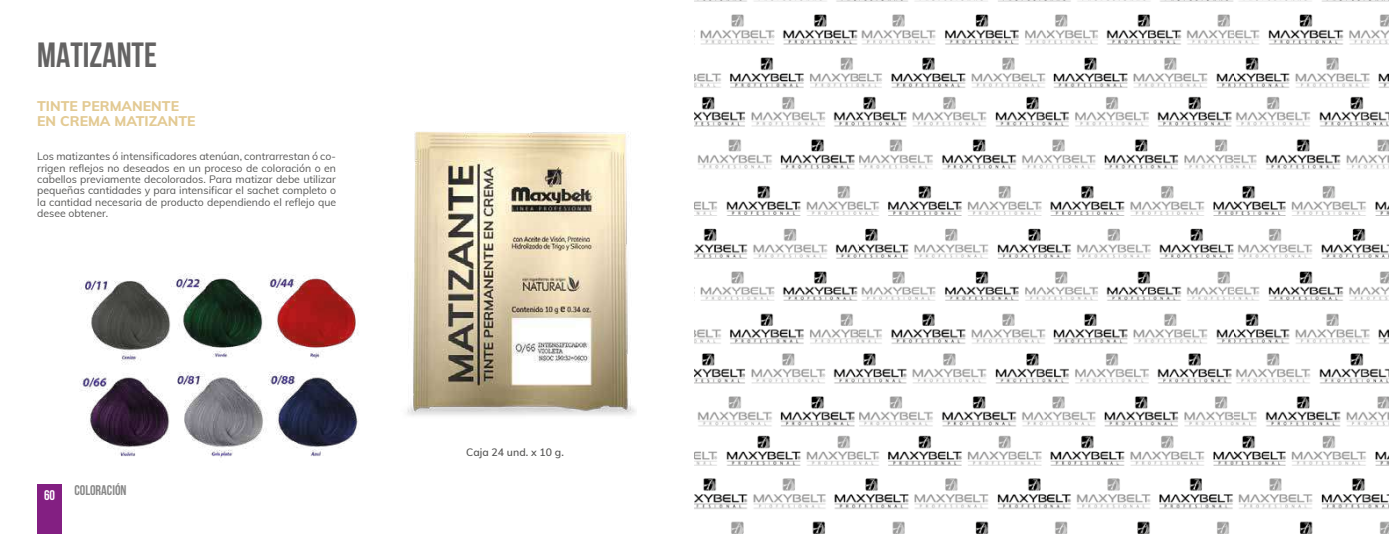
<style>
.page{position:relative;width:1389px;height:534px;background:#fff}
.page>*{position:absolute;margin:0;border:0;box-sizing:border-box;transform-origin:0 0}
.t1{font:700 35px "Bebas Neue";color:#646363}
.t2{font:800 14px/14.9px "Muli";color:#e3ca93}
.t3{font:700 14px "Bebas Neue";color:#878787}
.t4{font:700 14px "Bebas Neue";color:#fff}
.t5{font:10.5px/11.4px "Muli";color:#575756;text-align:justify}
.t6{font:600 10.5px "Muli";color:#575756}
</style>
<div class="page">
<img style="left:407px;top:131px;width:229px;height:285px">
<img style="left:80px;top:273px;width:278px;height:185px">
<img style="left:694px;top:0;width:695px;height:533px">
<div style="left:37px;top:484px;width:25px;height:49px;background:#831f82"></div>
<h1 class="t1" style="left:37px;top:35px;width:121px">mATIZANTE</h1>
<h2 class="t2" style="left:37px;top:98px;width:160px">TINTE PERMANENTE<br>EN CREMA MATIZANTE</h2>
<p class="t5" style="left:37px;top:150px;width:300px">Los matizantes ó intensificadores atenúan, contrarrestan ó co&shy;rrigen reflejos no deseados en un proceso de coloración o en cabellos previamente decolorados. Para matizar debe utilizar pequeñas cantidades y para intensificar el sachet completo o la cantidad necesaria de producto dependiendo el reflejo que desee obtener.</p>
<h2 class="t4" style="left:44px;top:486px;width:12px">60</h2>
<h2 class="t3" style="left:74px;top:481px;width:54px">COLORACIÓN</h2>
<p class="t6" style="left:466px;top:444px;width:99px">Caja 24 und. x 10 g.</p>
</div>
